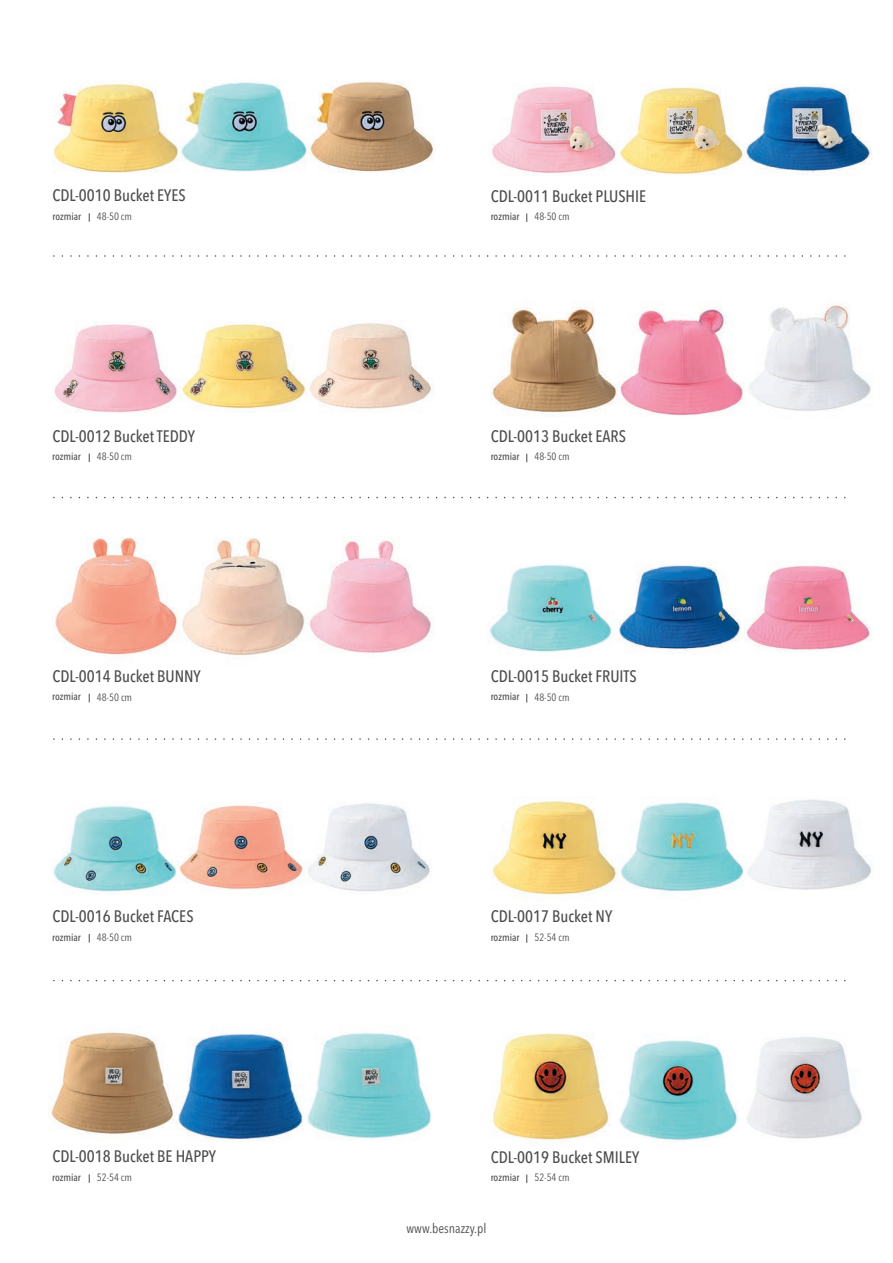
<style>
.page{position:relative;width:893px;height:1263px;background:#fff}
.page>*{position:absolute;margin:0;border:0;box-sizing:border-box;transform-origin:0 0}
.model{font:500 condensed 16.5px "Avenir Next LT Pro";color:#4b4c4d}
.opis{font:condensed 13.5px "Avenir Next LT Pro";color:#4b4c4d}
.nazwa_opisu{font:500 condensed 10.5px "Avenir Next LT Pro";color:#4b4c4d}
.opis-2{font:condensed 10.5px "Avenir Next LT Pro";color:#4b4c4d}
</style>
<div class="page">
<img style="left:492px;top:1033px;width:118px;height:107px">
<img style="left:619px;top:1040px;width:119px;height:106px">
<img style="left:747px;top:1037px;width:115px;height:102px">
<img style="left:49px;top:1032px;width:124px;height:103px">
<img style="left:176px;top:1032px;width:256px;height:109px">
<img style="left:492px;top:800px;width:252px;height:95px">
<img style="left:748px;top:799px;width:124px;height:91px">
<img style="left:53px;top:805px;width:125px;height:87px">
<img style="left:179px;top:803px;width:251px;height:89px">
<img style="left:487px;top:564px;width:125px;height:88px">
<img style="left:619px;top:565px;width:122px;height:86px">
<img style="left:746px;top:565px;width:126px;height:85px">
<img style="left:55px;top:537px;width:376px;height:119px">
<img style="left:491px;top:307px;width:127px;height:106px">
<img style="left:620px;top:307px;width:125px;height:109px">
<img style="left:749px;top:305px;width:122px;height:106px">
<img style="left:54px;top:324px;width:125px;height:89px">
<img style="left:181px;top:323px;width:251px;height:86px">
<img style="left:492px;top:86px;width:124px;height:87px">
<img style="left:619px;top:87px;width:126px;height:88px">
<img style="left:745px;top:85px;width:127px;height:89px">
<img style="left:52px;top:80px;width:127px;height:93px">
<img style="left:181px;top:82px;width:253px;height:91px">
<p class="model" style="left:52px;top:186px;width:135px">CDL-0010 Bucket EYES</p>
<p class="model" style="left:491px;top:186px;width:157px">CDL-0011 Bucket PLUSHIE</p>
<p class="nazwa_opisu" style="left:52px;top:210px;width:30px">rozmiar</p>
<p class="opis-2" style="left:97px;top:210px;width:37px">48-50 cm</p>
<p class="nazwa_opisu" style="left:491px;top:210px;width:30px">rozmiar</p>
<p class="opis-2" style="left:534px;top:210px;width:37px">48-50 cm</p>
<p class="model" style="left:52px;top:426px;width:144px">CDL-0012 Bucket TEDDY</p>
<p class="model" style="left:491px;top:426px;width:137px">CDL-0013 Bucket EARS</p>
<p class="nazwa_opisu" style="left:52px;top:450px;width:30px">rozmiar</p>
<p class="opis-2" style="left:97px;top:450px;width:37px">48-50 cm</p>
<p class="nazwa_opisu" style="left:491px;top:450px;width:30px">rozmiar</p>
<p class="opis-2" style="left:534px;top:450px;width:37px">48-50 cm</p>
<p class="model" style="left:52px;top:666px;width:150px">CDL-0014 Bucket BUNNY</p>
<p class="model" style="left:491px;top:666px;width:148px">CDL-0015 Bucket FRUITS</p>
<p class="nazwa_opisu" style="left:52px;top:690px;width:30px">rozmiar</p>
<p class="opis-2" style="left:97px;top:690px;width:37px">48-50 cm</p>
<p class="nazwa_opisu" style="left:491px;top:690px;width:30px">rozmiar</p>
<p class="opis-2" style="left:534px;top:691px;width:37px">48-50 cm</p>
<p class="model" style="left:52px;top:906px;width:143px">CDL-0016 Bucket FACES</p>
<p class="model" style="left:491px;top:906px;width:123px">CDL-0017 Bucket NY</p>
<p class="nazwa_opisu" style="left:52px;top:930px;width:30px">rozmiar</p>
<p class="opis-2" style="left:97px;top:931px;width:37px">48-50 cm</p>
<p class="nazwa_opisu" style="left:491px;top:931px;width:30px">rozmiar</p>
<p class="opis-2" style="left:534px;top:931px;width:37px">52-54 cm</p>
<p class="model" style="left:52px;top:1146px;width:165px">CDL-0018 Bucket BE HAPPY</p>
<p class="model" style="left:491px;top:1147px;width:150px">CDL-0019 Bucket SMILEY</p>
<p class="nazwa_opisu" style="left:52px;top:1171px;width:30px">rozmiar</p>
<p class="opis-2" style="left:97px;top:1171px;width:37px">52-54 cm</p>
<p class="nazwa_opisu" style="left:491px;top:1171px;width:30px">rozmiar</p>
<p class="opis-2" style="left:534px;top:1171px;width:37px">52-54 cm</p>
<p class="opis" style="left:407px;top:1220px;width:81px">www.besnazzy.pl</p>
</div>
